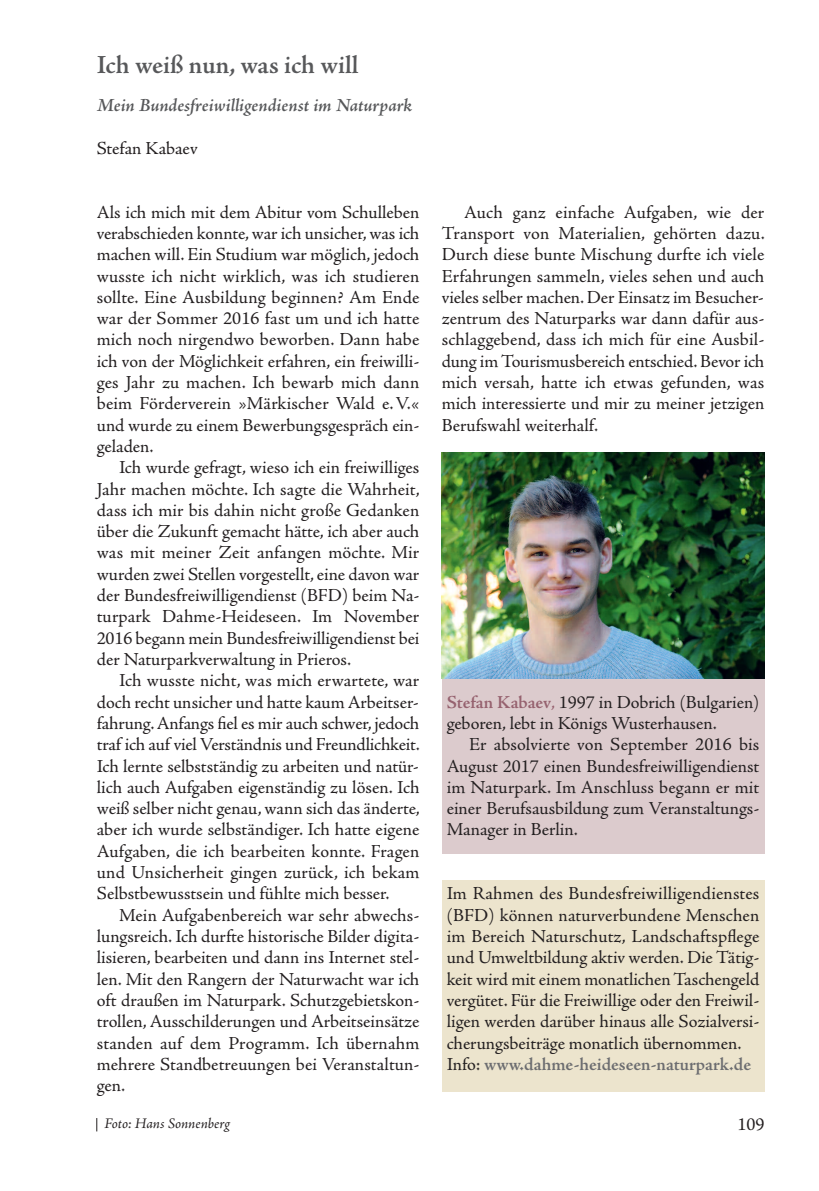
<style>
.page{position:relative;width:819px;height:1191px;background:#fff}
.page>*{position:absolute;margin:0;border:0;box-sizing:border-box;transform-origin:0 0}
.t1{font:600 26.25px "Adobe Jenson Pro";letter-spacing:-.005em;color:#57585a}
.t2{font:italic 600 18.72px "Adobe Jenson Pro";letter-spacing:-.005em;color:#57585a}
.t3{font:18.38px/21.3px "Adobe Jenson Pro";color:#231f20;text-align:justify}
.t4{font:italic 14.88px "Adobe Jenson Pro";letter-spacing:-.005em;color:#231f20}
.s1{font-weight:600;color:#96626f}
.s2{color:#96626f}
.s3{font-weight:600;color:#6c6d70}
</style>
<div class="page">
<div style="left:442px;top:880px;width:322px;height:211px;background:#ece4cd"></div>
<div style="left:442px;top:642px;width:322px;height:211px;background:#dccbcd"></div>
<svg style="left:96px;top:1118px;width:1px;height:13px"></svg>
<img style="left:441px;top:452px;width:323px;height:226px">
<h1 class="t1" style="left:97px;top:56px;width:263px">Ich weiß nun, was ich will</h1>
<p class="t2" style="left:97px;top:98px;width:317px">Mein Bundesfreiwilligendienst im Naturpark</p>
<p class="t3" style="left:97px;top:139px;width:102px">Stefan Kabaev</p>
<p class="t3" style="left:97px;top:203px;width:324px">Als ich mich mit dem Abitur vom Schulleben verabschieden konnte, war ich unsicher, was ich machen will. Ein Studium war möglich, jedoch wusste ich nicht wirklich, was ich studieren sollte. Eine Ausbildung beginnen? Am Ende war der Sommer 2016 fast um und ich hatte mich noch nirgendwo beworben. Dann habe ich von der Möglichkeit erfahren, ein freiwilli&shy;ges Jahr zu machen. Ich bewarb mich dann beim Förderverein »Märkischer Wald e.V.« und wurde zu einem Bewerbungsgespräch ein&shy;geladen.</p>
<p class="t3" style="left:97px;top:459px;width:324px;text-indent:22px">Ich wurde gefragt, wieso ich ein freiwilliges Jahr machen möchte. Ich sagte die Wahrheit, dass ich mir bis dahin nicht große Gedanken über die Zukunft gemacht hätte, ich aber auch was mit meiner Zeit anfangen möchte. Mir wurden zwei Stellen vorgestellt,eine davon war der Bundesfreiwilligendienst (BFD) beim Na&shy;turpark Dahme-Heideseen. Im November 2016 begann mein Bundesfreiwilligendienst bei der Naturparkverwaltung in Prieros.</p>
<p class="t3" style="left:97px;top:672px;width:325px;text-indent:22px">Ich wusste nicht, was mich erwartete, war doch recht unsicher und hatte kaum Arbeitser&shy;fahrung.Anfangs fiel es mir auch schwer, jedoch traf ich auf viel Verständnis und Freundlichkeit.<br>Ich lernte selbstständig zu arbeiten und natür&shy;lich auch Aufgaben eigenständig zu lösen. Ich weiß selber nicht genau,wann sich das änderte, aber ich wurde selbständiger. Ich hatte eigene Aufgaben, die ich bearbeiten konnte. Fragen und Unsicherheit gingen zurück, ich bekam Selbstbewusstsein und fühlte mich besser.</p>
<p class="t3" style="left:97px;top:906px;width:324px;text-indent:22px">Mein Aufgabenbereich war sehr abwechs&shy;lungsreich. Ich durfte historische Bilder digita&shy;lisieren, bearbeiten und dann ins Internet stel&shy;len. Mit den Rangern der Naturwacht war ich oft draußen im Naturpark. Schutzgebietskon&shy;trollen, Ausschilderungen und Arbeitseinsätze standen auf dem Programm. Ich übernahm mehrere Standbetreuungen bei Veranstaltun&shy;gen.</p>
<p class="t3" style="left:441px;top:203px;width:324px;text-indent:22px">Auch ganz einfache Aufgaben, wie der Transport von Materialien, gehörten dazu.<br>Durch diese bunte Mischung durfte ich viele Erfahrungen sammeln, vieles sehen und auch vieles selber machen.Der Einsatz im Besucher&shy;zentrum des Naturparks war dann dafür aus&shy;schlaggebend, dass ich mich für eine Ausbil&shy;dung im Tourismusbereich entschied.Bevor ich mich versah, hatte ich etwas gefunden, was mich interessierte und mir zu meiner jetzigen Berufswahl weiterhalf.</p>
<p class="t3" style="left:446px;top:693px;width:314px"><span class="s1">Stefan Kabaev</span><span class="s2">,</span> 1997 in Dobrich (Bulgarien) geboren, lebt in Königs Wusterhausen.</p>
<p class="t3" style="left:446px;top:735px;width:314px;text-indent:22px">Er absolvierte von September 2016 bis August 2017 einen Bundesfreiwilligendienst im Naturpark. Im Anschluss begann er mit einer Berufsausbildung zum Veranstaltungs-Manager in Berlin.</p>
<p class="t3" style="left:446px;top:884px;width:314px;text-align:left">Im Rahmen des Bundesfreiwilligendienstes (BFD) können naturverbundene Menschen im Bereich Naturschutz, Landschaftspflege und Umweltbildung aktiv werden. Die Tätig&shy;keit wird mit einem monatlichen Taschengeld vergütet. Für die Freiwillige oder den Freiwil&shy;ligen werden darüber hinaus alle Sozialversi&shy;cherungsbeiträge monatlich übernommen.<br>Info: <span class="s3">www.dahme-heideseen-naturpark.de</span></p>
<p class="t4" style="left:104px;top:1118px;width:127px">Foto: Hans Sonnenberg</p>
<p class="t3" style="left:737px;top:1115px;width:29px">109</p>
</div>
